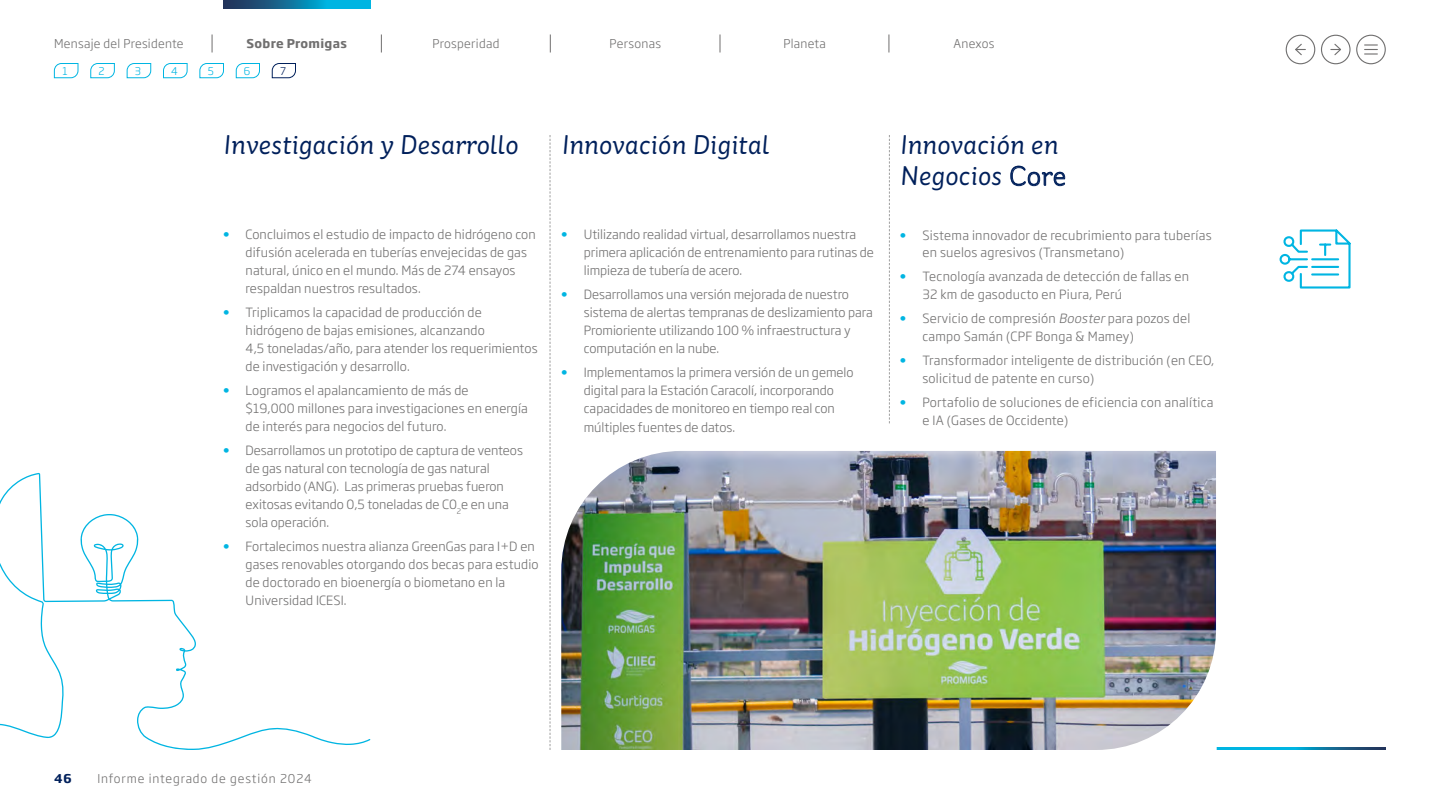
<style>
.page{position:relative;width:1440px;height:810px;background:#fff}
.page>*{position:absolute;margin:0;border:0;box-sizing:border-box;transform-origin:0 0}
.t1{font:italic 27px/31.5px "St Ryde";color:#00205b}
.t2{font:300 12.6px/18px "Soho Gothic Pro";letter-spacing:.01em;color:#706f6f}
.t3{font:300 12px "Soho Gothic Pro";letter-spacing:.025em;color:#706f6f}
.t4{font:300 12px "Soho Gothic Pro";letter-spacing:.075em;color:#706f6f}
.t5{font:700 12px "Soho Gothic Pro";letter-spacing:.025em;color:#706f6f}
.t6{font:700 12px "Soho Gothic Pro";color:#00205b}
.t7{font:300 10.5px "Soho Gothic Pro";color:#00b5e2}
.t8{font:300 10.5px "Soho Gothic Pro";color:#00205b}
.s1{font-weight:300;font-style:normal}
.s2{font-weight:700;color:#00b5e2}
.s3{font-style:italic}
</style>
<div class="page">
<svg style="left:550px;top:135px;width:1px;height:615px"></svg>
<svg style="left:889px;top:135px;width:1px;height:288px"></svg>
<svg style="left:1279px;top:229px;width:72px;height:60px"></svg>
<svg style="left:0;top:473px;width:370px;height:277px"></svg>
<img style="left:561px;top:451px;width:655px;height:299px">
<div style="left:1286px;top:35px;width:29px;height:29px;border:1px solid #706f6f;border-radius:50%"></div>
<svg style="left:1295px;top:43px;width:10px;height:13px"></svg>
<div style="left:1321px;top:35px;width:30px;height:29px;border:1px solid #706f6f;border-radius:50%"></div>
<svg style="left:1331px;top:43px;width:10px;height:12px"></svg>
<div style="left:1356px;top:35px;width:30px;height:29px;border:1px solid #706f6f;border-radius:50%"></div>
<svg style="left:1365px;top:44px;width:12px;height:11px"></svg>
<svg style="left:223px;top:0;width:147px;height:9px"></svg>
<svg style="left:381px;top:34px;width:1px;height:18px"></svg>
<svg style="left:212px;top:34px;width:1px;height:18px"></svg>
<svg style="left:550px;top:34px;width:1px;height:18px"></svg>
<svg style="left:720px;top:34px;width:1px;height:18px"></svg>
<svg style="left:889px;top:34px;width:1px;height:18px"></svg>
<svg style="left:54px;top:63px;width:25px;height:16px"></svg>
<svg style="left:236px;top:63px;width:24px;height:16px"></svg>
<svg style="left:272px;top:63px;width:24px;height:16px"></svg>
<svg style="left:126px;top:63px;width:26px;height:16px"></svg>
<svg style="left:90px;top:63px;width:25px;height:16px"></svg>
<svg style="left:163px;top:63px;width:25px;height:16px"></svg>
<svg style="left:199px;top:63px;width:25px;height:16px"></svg>
<p class="t3" style="left:54px;top:34px;width:131px">Mensaje del Presidente</p>
<p class="t5" style="left:247px;top:34px;width:102px">Sobre Promigas</p>
<p class="t3" style="left:433px;top:34px;width:68px">Prosperidad</p>
<p class="t3" style="left:610px;top:34px;width:53px">Personas</p>
<p class="t3" style="left:783px;top:34px;width:44px">Planeta</p>
<p class="t3" style="left:953px;top:34px;width:42px">Anexos</p>
<p class="t7" style="left:63px;top:63px;width:7px">1</p>
<p class="t7" style="left:99px;top:63px;width:8px">2</p>
<p class="t7" style="left:135px;top:63px;width:8px">3</p>
<p class="t7" style="left:171px;top:63px;width:8px">4</p>
<p class="t7" style="left:208px;top:63px;width:8px">5</p>
<p class="t7" style="left:244px;top:63px;width:8px">6</p>
<p class="t8" style="left:280px;top:63px;width:7px">7</p>
<h1 class="t1" style="left:223px;top:128px;width:297px">Investigación y Desarrollo</h1>
<h1 class="t1" style="left:561px;top:128px;width:209px">Innovación Digital</h1>
<h1 class="t1" style="left:900px;top:128px;width:168px">Innovación en<br>Negocios <span class="s1">Core</span></h1>
<p class="t2" style="left:584px;top:225px;width:292px;text-indent:-23px"><span class="s2">•</span> Utilizando realidad virtual, desarrollamos nuestra primera aplicación de entrenamiento para rutinas de limpieza de tubería de acero.</p>
<p class="t2" style="left:584px;top:285px;width:291px;text-indent:-23px"><span class="s2">•</span> Desarrollamos una versión mejorada de nuestro sistema de alertas tempranas de deslizamiento para Promioriente utilizando 100 % infraestructura y computación en la nube.</p>
<p class="t2" style="left:584px;top:363px;width:271px;text-indent:-23px"><span class="s2">•</span> Implementamos la primera versión de un gemelo digital para la Estación Caracolí, incorporando capacidades de monitoreo en tiempo real con múltiples fuentes de datos.</p>
<p class="t2" style="left:246px;top:225px;width:292px;text-indent:-23px"><span class="s2">•</span> Concluimos el estudio de impacto de hidrógeno con difusión acelerada en tuberías envejecidas de gas natural, único en el mundo. Más de 274 ensayos respaldan nuestros resultados.</p>
<p class="t2" style="left:246px;top:303px;width:294px;text-indent:-22px"><span class="s2">•</span> Triplicamos la capacidad de producción de hidrógeno de bajas emisiones, alcanzando<br>4,5 toneladas/año, para atender los requerimientos de investigación y desarrollo.</p>
<p class="t2" style="left:246px;top:381px;width:284px;text-indent:-23px"><span class="s2">•</span> Logramos el apalancamiento de más de<br>$19,000 millones para investigaciones en energía de interés para negocios del futuro.</p>
<p class="t2" style="left:246px;top:441px;width:279px;text-indent:-23px"><span class="s2">•</span> Desarrollamos un prototipo de captura de venteos de gas natural con tecnología de gas natural adsorbido (ANG). Las primeras pruebas fueron exitosas evitando 0,5 toneladas de C0<sub>2</sub>e en una sola operación.</p>
<p class="t2" style="left:246px;top:537px;width:294px;text-indent:-23px"><span class="s2">•</span> Fortalecimos nuestra alianza GreenGas para I+D en gases renovables otorgando dos becas para estudio de doctorado en bioenergía o biometano en la Universidad ICESI.</p>
<p class="t2" style="left:922px;top:225px;width:291px;text-indent:-22px"><span class="s2">•</span> Sistema innovador de recubrimiento para tuberías en suelos agresivos (Transmetano)</p>
<p class="t2" style="left:922px;top:267px;width:268px;text-indent:-23px"><span class="s2">•</span> Tecnología avanzada de detección de fallas en<br>32 km de gasoducto en Piura, Perú</p>
<p class="t2" style="left:922px;top:309px;width:270px;text-indent:-23px"><span class="s2">•</span> Servicio de compresión <span class="s3">Booster</span>para pozos del campo Samán (CPF Bonga &amp; Mamey)</p>
<p class="t2" style="left:922px;top:351px;width:293px;text-indent:-23px"><span class="s2">•</span> Transformador inteligente de distribución (en CEO, solicitud de patente en curso)</p>
<p class="t2" style="left:922px;top:393px;width:293px;text-indent:-23px"><span class="s2">•</span> Portafolio de soluciones de eficiencia con analítica e IA (Gases de Occidente)</p>
<p class="t6" style="left:54px;top:769px;width:19px">46</p>
<p class="t4" style="left:98px;top:769px;width:216px">Informe integrado de gestión 2024</p>
</div>
